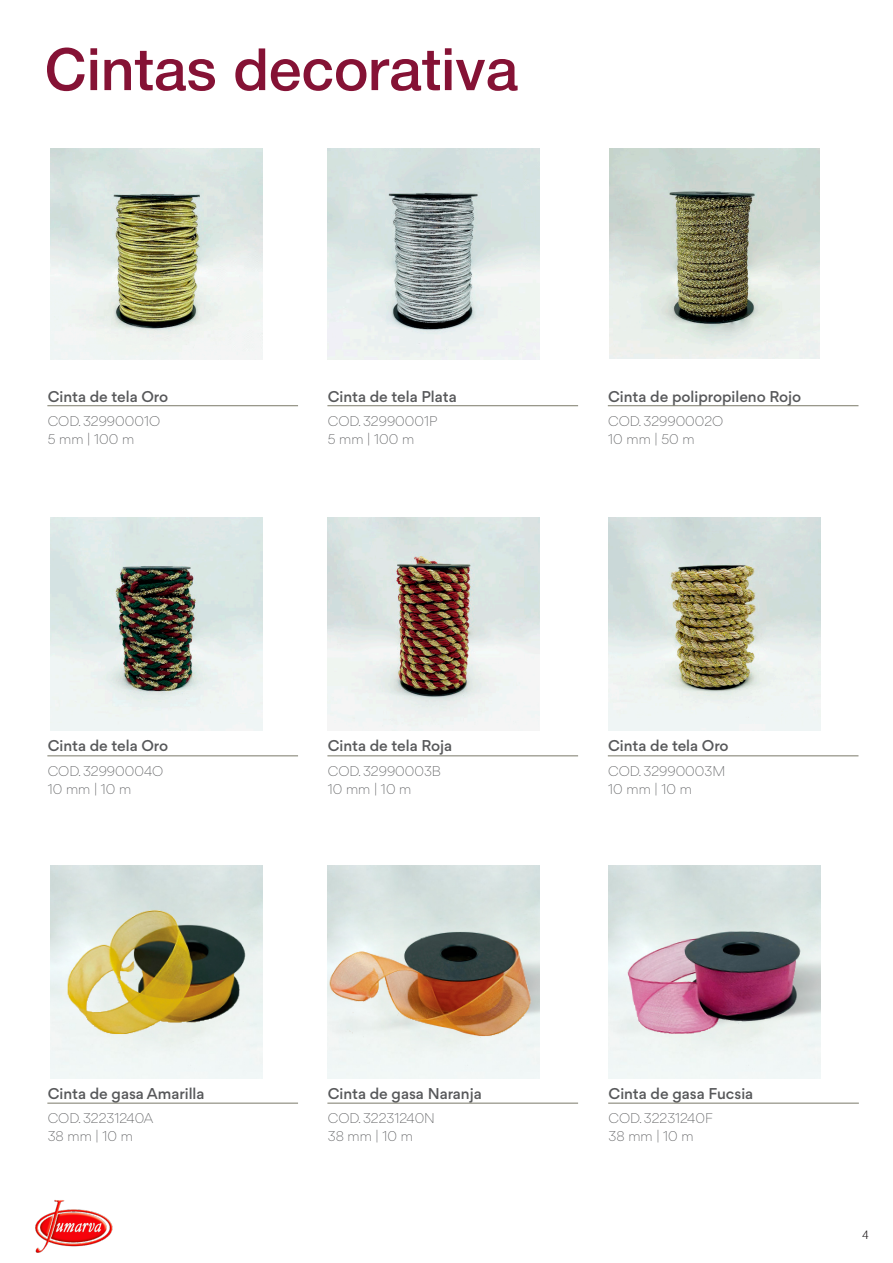
<style>
.page{position:relative;width:893px;height:1263px;background:#fff}
.page>*{position:absolute;margin:0;border:0;box-sizing:border-box;transform-origin:0 0}
.t1{font:500 58.5px "Helvetica Neue";color:#851235}
.t2{font:500 15px "Gordita";color:#57585a}
.t3{font:300 13.5px "Gordita";color:#57585a}
.t4{font:300 12px "Helvetica";color:#231f20}
</style>
<div class="page">
<img style="left:35px;top:1200px;width:78px;height:53px">
<hr style="left:47px;top:405px;width:251px;height:1px;background:#7b7a6a">
<hr style="left:47px;top:755px;width:251px;height:1px;background:#7b7a6a">
<hr style="left:47px;top:1103px;width:251px;height:1px;background:#7b7a6a">
<hr style="left:327px;top:405px;width:251px;height:1px;background:#7b7a6a">
<hr style="left:608px;top:405px;width:250px;height:1px;background:#7b7a6a">
<hr style="left:327px;top:755px;width:251px;height:1px;background:#7b7a6a">
<hr style="left:608px;top:755px;width:250px;height:1px;background:#7b7a6a">
<hr style="left:327px;top:1103px;width:251px;height:1px;background:#7b7a6a">
<hr style="left:608px;top:1103px;width:251px;height:1px;background:#7b7a6a">
<img style="left:50px;top:149px;width:212px;height:210px">
<img style="left:50px;top:518px;width:212px;height:213px">
<img style="left:50px;top:866px;width:212px;height:213px">
<img style="left:328px;top:518px;width:212px;height:213px">
<img style="left:328px;top:866px;width:212px;height:213px">
<img style="left:609px;top:518px;width:211px;height:212px">
<img style="left:609px;top:866px;width:211px;height:213px">
<img style="left:328px;top:149px;width:212px;height:210px">
<img style="left:609px;top:149px;width:210px;height:210px">
<p class="t1" style="left:45px;top:22px;width:475px">Cintas decorativa</p>
<p class="t2" style="left:48px;top:386px;width:122px">Cinta de tela Oro</p>
<p class="t2" style="left:328px;top:386px;width:130px">Cinta de tela Plata</p>
<p class="t2" style="left:608px;top:386px;width:195px">Cinta de polipropileno Rojo</p>
<p class="t3" style="left:48px;top:412px;width:114px">COD. 32990001O</p>
<p class="t3" style="left:48px;top:430px;width:88px">5 mm | 100 m</p>
<p class="t3" style="left:328px;top:412px;width:111px">COD. 32990001P</p>
<p class="t3" style="left:328px;top:430px;width:88px">5 mm | 100 m</p>
<p class="t3" style="left:608px;top:412px;width:117px">COD. 32990002O</p>
<p class="t3" style="left:608px;top:430px;width:88px">10 mm | 50 m</p>
<p class="t2" style="left:48px;top:736px;width:122px">Cinta de tela Oro</p>
<p class="t2" style="left:328px;top:736px;width:126px">Cinta de tela Roja</p>
<p class="t2" style="left:608px;top:736px;width:122px">Cinta de tela Oro</p>
<p class="t3" style="left:48px;top:762px;width:117px">COD. 32990004O</p>
<p class="t3" style="left:48px;top:780px;width:85px">10 mm | 10 m</p>
<p class="t3" style="left:328px;top:762px;width:115px">COD. 32990003B</p>
<p class="t3" style="left:328px;top:780px;width:85px">10 mm | 10 m</p>
<p class="t3" style="left:608px;top:762px;width:119px">COD. 32990003M</p>
<p class="t3" style="left:608px;top:780px;width:85px">10 mm | 10 m</p>
<p class="t2" style="left:48px;top:1083px;width:158px">Cinta de gasa Amarilla</p>
<p class="t2" style="left:328px;top:1083px;width:155px">Cinta de gasa Naranja</p>
<p class="t2" style="left:609px;top:1083px;width:146px">Cinta de gasa Fucsia</p>
<p class="t3" style="left:48px;top:1109px;width:107px">COD. 32231240A</p>
<p class="t3" style="left:48px;top:1127px;width:87px">38 mm | 10 m</p>
<p class="t3" style="left:328px;top:1109px;width:109px">COD. 32231240N</p>
<p class="t3" style="left:328px;top:1127px;width:87px">38 mm | 10 m</p>
<p class="t3" style="left:609px;top:1109px;width:106px">COD. 32231240F</p>
<p class="t3" style="left:609px;top:1127px;width:87px">38 mm | 10 m</p>
<p class="t4" style="left:862px;top:1227px;width:8px">4</p>
</div>
